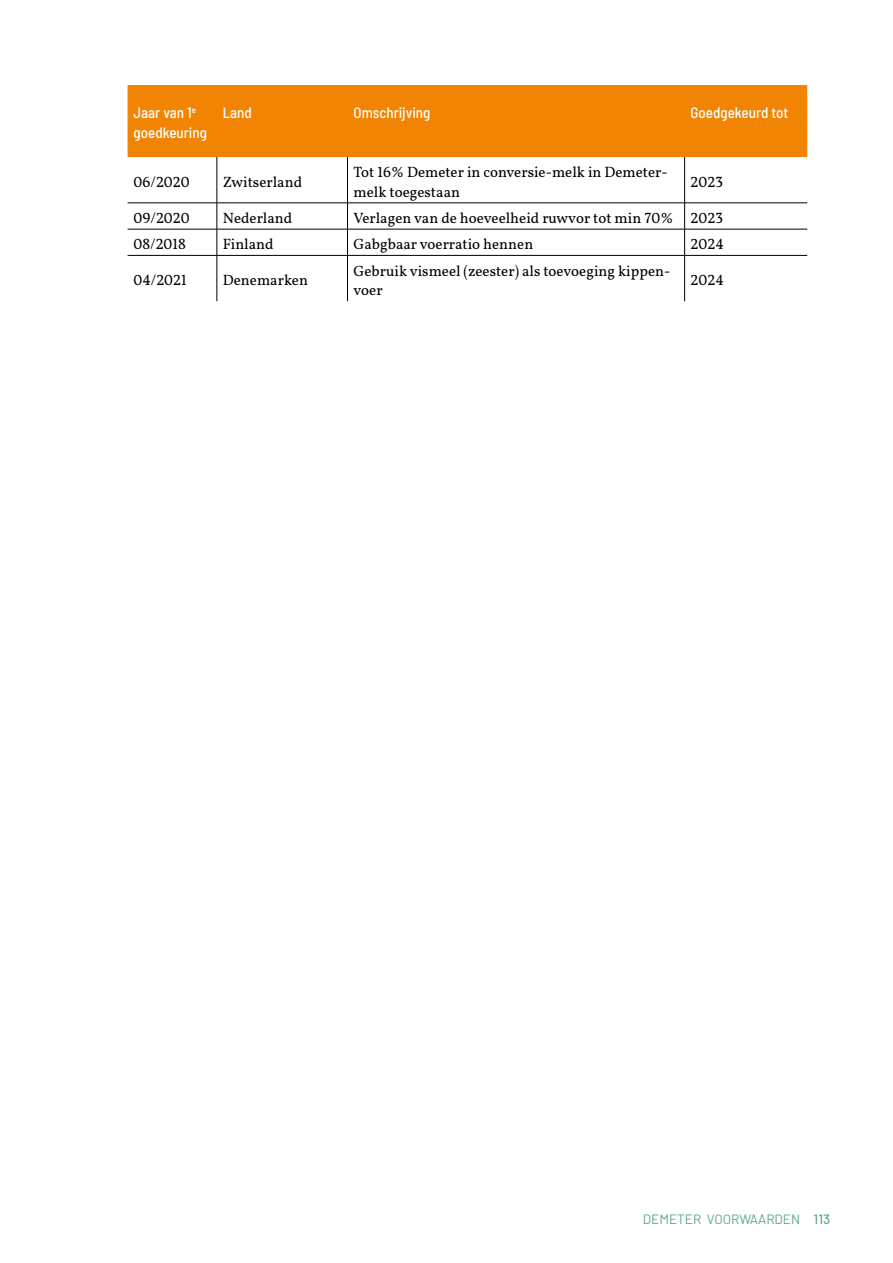
<style>
.page{position:relative;width:893px;height:1263px;background:#fff}
.page>*{position:absolute;margin:0;border:0;box-sizing:border-box;transform-origin:0 0}
.t1{font:15px/19.5px "Demeter Vollkorn";color:#000}
.t2{font:500 semi-condensed 15px/19.5px "Barlow";color:#fff}
.t3{font:13.5px "Barlow";color:#5da98a}
.s1{font-weight:500}
</style>
<div class="page">
<div style="left:128px;top:85px;width:679px;height:72px;background:#f18402"></div>
<hr style="left:217px;top:157px;width:1px;height:46px;background:#000">
<hr style="left:347px;top:157px;width:1px;height:46px;background:#000">
<hr style="left:684px;top:157px;width:1px;height:46px;background:#000">
<hr style="left:128px;top:203px;width:89px;height:1px;background:#000">
<hr style="left:217px;top:203px;width:131px;height:1px;background:#000">
<hr style="left:348px;top:203px;width:337px;height:1px;background:#000">
<hr style="left:685px;top:203px;width:122px;height:1px;background:#000">
<hr style="left:128px;top:229px;width:89px;height:1px;background:#000">
<hr style="left:217px;top:229px;width:131px;height:1px;background:#000">
<svg style="left:217px;top:203px;width:1px;height:52px"></svg>
<hr style="left:348px;top:229px;width:337px;height:1px;background:#000">
<svg style="left:347px;top:204px;width:1px;height:51px"></svg>
<hr style="left:685px;top:229px;width:122px;height:1px;background:#000">
<svg style="left:684px;top:203px;width:1px;height:52px"></svg>
<hr style="left:128px;top:255px;width:89px;height:1px;background:#000">
<hr style="left:217px;top:255px;width:131px;height:1px;background:#000">
<hr style="left:217px;top:256px;width:1px;height:45px;background:#000">
<hr style="left:348px;top:255px;width:337px;height:1px;background:#000">
<hr style="left:347px;top:256px;width:1px;height:45px;background:#000">
<hr style="left:685px;top:255px;width:122px;height:1px;background:#000">
<hr style="left:684px;top:256px;width:1px;height:45px;background:#000">
<p class="t2" style="left:134px;top:102px;width:75px">Jaar van 1<sup>e </sup>goedkeuring</p>
<p class="t2" style="left:223px;top:102px;width:31px">Land</p>
<p class="t2" style="left:354px;top:102px;width:78px">Omschrijving</p>
<p class="t2" style="left:691px;top:102px;width:99px">Goedgekeurd tot</p>
<p class="t1" style="left:134px;top:171px;width:58px">06/2020</p>
<p class="t1" style="left:223px;top:171px;width:81px">Zwitserland</p>
<p class="t1" style="left:354px;top:162px;width:316px">Tot 16% Demeter in conversie-melk in Demeter&shy;melk toegestaan</p>
<p class="t1" style="left:691px;top:171px;width:34px">2023</p>
<p class="t1" style="left:134px;top:207px;width:58px">09/2020</p>
<p class="t1" style="left:223px;top:207px;width:71px">Nederland</p>
<p class="t1" style="left:354px;top:207px;width:371px">Verlagen van de hoeveelheid ruwvor tot min 70% 2023</p>
<p class="t1" style="left:134px;top:234px;width:54px">08/2018</p>
<p class="t1" style="left:223px;top:234px;width:52px">Finland</p>
<p class="t1" style="left:354px;top:234px;width:181px">Gabgbaar voerratio hennen</p>
<p class="t1" style="left:691px;top:234px;width:35px">2024</p>
<p class="t1" style="left:134px;top:270px;width:55px">04/2021</p>
<p class="t1" style="left:223px;top:270px;width:87px">Denemarken</p>
<p class="t1" style="left:354px;top:260px;width:318px">Gebruik vismeel (zeester) als toevoeging kippen&shy;voer</p>
<p class="t1" style="left:691px;top:270px;width:35px">2024</p>
<p class="t3" style="left:643px;top:1209px;width:189px">DEMETER VOORWAARDEN <span class="s1">113</span></p>
</div>
